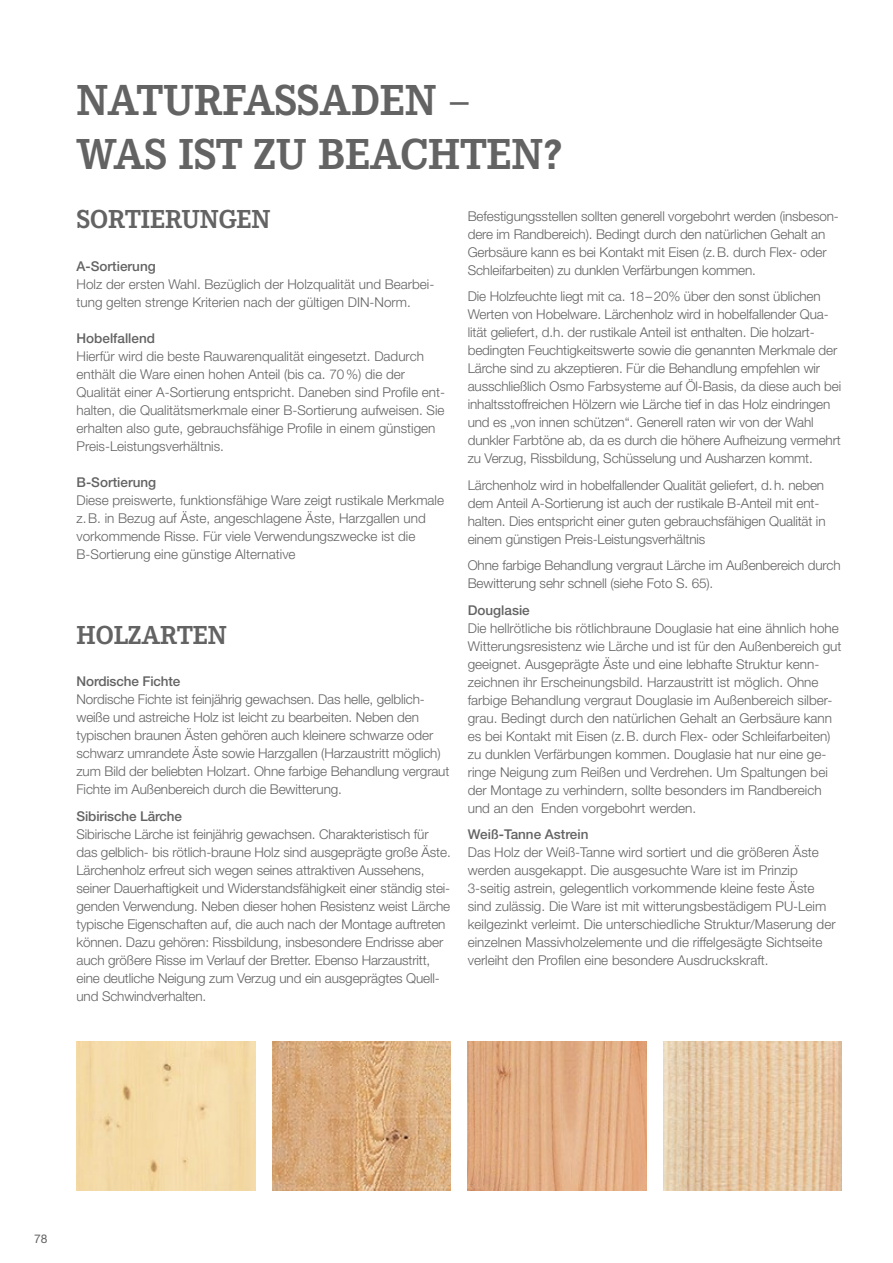
<style>
.page{position:relative;width:893px;height:1263px;background:#fff}
.page>*{position:absolute;margin:0;border:0;box-sizing:border-box;transform-origin:0 0}
.t1{font:700 45px/54px "Corporate E Pro";color:#646363}
.t2{font:700 27px "Corporate E Pro";color:#646363}
.t3{font:300 13.5px/18px "Helvetica Neue";letter-spacing:-.01em;color:#646363}
.t4{font:500 13.5px "Helvetica Neue";color:#646363}
.t5{font:12px "Helvetica Neue";color:#646363}
</style>
<div class="page">
<img style="left:77px;top:1042px;width:178px;height:149px">
<img style="left:468px;top:1042px;width:178px;height:149px">
<img style="left:272px;top:1042px;width:179px;height:149px">
<img style="left:663px;top:1042px;width:179px;height:149px">
<h1 class="t1" style="left:77px;top:71px;width:487px">NATURFASSADEN –<br>WAS IST ZU BEACHTEN?</h1>
<h2 class="t2" style="left:77px;top:200px;width:195px">SORTIERUNGEN</h2>
<p class="t4" style="left:77px;top:258px;width:81px">A-Sortierung</p>
<p class="t3" style="left:77px;top:275px;width:359px">Holz der ersten Wahl. Bezüglich der Holzqualität und Bearbei&shy;tung gelten strenge Kriterien nach der gültigen DIN-Norm.</p>
<p class="t4" style="left:77px;top:330px;width:80px">Hobelfallend</p>
<p class="t3" style="left:77px;top:347px;width:370px">Hierfür wird die beste Rauwarenqualität eingesetzt. Dadurch enthält die Ware einen hohen Anteil (bis ca. 70%) die der Qualität einer A-Sortierung entspricht. Daneben sind Profile ent&shy;halten, die Qualitätsmerkmale einer B-Sortierung aufweisen. Sie erhalten also gute, gebrauchsfähige Profile in einem günstigen Preis-Leistungsverhältnis.</p>
<p class="t4" style="left:77px;top:474px;width:81px">B-Sortierung</p>
<p class="t3" style="left:77px;top:491px;width:369px">Diese preiswerte, funktionsfähige Ware zeigt rustikale Merkmale z.B. in Bezug auf Äste, angeschlagene Äste, Harzgallen und vorkommende Risse. Für viele Verwendungszwecke ist die B-Sortierung eine günstige Alternative</p>
<h2 class="t2" style="left:77px;top:616px;width:152px">HOLZARTEN</h2>
<p class="t4" style="left:77px;top:673px;width:105px">Nordische Fichte</p>
<p class="t3" style="left:77px;top:690px;width:374px">Nordische Fichte ist feinjährig gewachsen. Das helle, gelblich&shy;weiße und astreiche Holz ist leicht zu bearbeiten. Neben den typischen braunen Ästen gehören auch kleinere schwarze oder schwarz umrandete Äste sowie Harzgallen (Harzaustritt möglich) zum Bild der beliebten Holzart. Ohne farbige Behandlung vergraut Fichte im Außenbereich durch die Bewitterung.</p>
<p class="t4" style="left:77px;top:808px;width:107px">Sibirische Lärche</p>
<p class="t3" style="left:77px;top:825px;width:376px">Sibirische Lärche ist feinjährig gewachsen. Charakteristisch für das gelblich- bis rötlich-braune Holz sind ausgeprägte große Äste.<br>Lärchenholz erfreut sich wegen seines attraktiven Aussehens, seiner Dauerhaftigkeit und Widerstandsfähigkeit einer ständig stei&shy;genden Verwendung. Neben dieser hohen Resistenz weist Lärche typische Eigenschaften auf, die auch nach der Montage auftreten können. Dazu gehören: Rissbildung, insbesondere Endrisse aber auch größere Risse im Verlauf der Bretter. Ebenso Harzaustritt, eine deutliche Neigung zum Verzug und ein ausgeprägtes Quell&shy;und Schwindverhalten.</p>
<p class="t3" style="left:468px;top:207px;width:373px">Befestigungsstellen sollten generell vorgebohrt werden (insbeson&shy;dere im Randbereich). Bedingt durch den natürlichen Gehalt an Gerbsäure kann es bei Kontakt mit Eisen (z.B. durch Flex- oder Schleifarbeiten) zu dunklen Verfärbungen kommen.</p>
<p class="t3" style="left:468px;top:287px;width:375px">Die Holzfeuchte liegt mit ca. 18–20% über den sonst üblichen Werten von Hobelware. Lärchenholz wird in hobelfallender Qua&shy;lität geliefert, d.h. der rustikale Anteil ist enthalten. Die holzart&shy;bedingten Feuchtigkeitswerte sowie die genannten Merkmale der Lärche sind zu akzeptieren. Für die Behandlung empfehlen wir ausschließlich Osmo Farbsysteme auf Öl-Basis, da diese auch bei inhaltsstoffreichen Hölzern wie Lärche tief in das Holz eindringen und es „von innen schützen“. Generell raten wir von der Wahl dunkler Farbtöne ab, da es durch die höhere Aufheizung vermehrt zu Verzug, Rissbildung, Schüsselung und Ausharzen kommt.</p>
<p class="t3" style="left:468px;top:476px;width:359px">Lärchenholz wird in hobelfallender Qualität geliefert, d.h. neben dem Anteil A-Sortierung ist auch der rustikale B-Anteil mit ent&shy;halten. Dies entspricht einer guten gebrauchsfähigen Qualität in einem günstigen Preis-Leistungsverhältnis</p>
<p class="t3" style="left:468px;top:556px;width:374px">Ohne farbige Behandlung vergraut Lärche im Außenbereich durch<br>Bewitterung sehr schnell (siehe Foto S. 65).</p>
<p class="t4" style="left:468px;top:602px;width:64px">Douglasie</p>
<p class="t3" style="left:468px;top:619px;width:375px">Die hellrötliche bis rötlichbraune Douglasie hat eine ähnlich hohe Witterungsresistenz wie Lärche und ist für den Außenbereich gut geeignet. Ausgeprägte Äste und eine lebhafte Struktur kenn&shy;zeichnen ihr Erscheinungsbild. Harzaustritt ist möglich. Ohne farbige Behandlung vergraut Douglasie im Außenbereich silber&shy;grau. Bedingt durch den natürlichen Gehalt an Gerbsäure kann es bei Kontakt mit Eisen (z.B. durch Flex- oder Schleifarbeiten) zu dunklen Verfärbungen kommen. Douglasie hat nur eine ge&shy;ringe Neigung zum Reißen und Verdrehen. Um Spaltungen bei der Montage zu verhindern, sollte besonders im Randbereich und an den Enden vorgebohrt werden.</p>
<p class="t4" style="left:468px;top:826px;width:122px">Weiß-Tanne Astrein</p>
<p class="t3" style="left:468px;top:843px;width:369px">Das Holz der Weiß-Tanne wird sortiert und die größeren Äste werden ausgekappt. Die ausgesuchte Ware ist im Prinzip 3-seitig astrein, gelegentlich vorkommende kleine feste Äste sind zulässig. Die Ware ist mit witterungsbestädigem PU-Leim keilgezinkt verleimt. Die unterschiedliche Struktur/Maserung der einzelnen Massivholzelemente und die riffelgesägte Sichtseite verleiht den Profilen eine besondere Ausdruckskraft.</p>
<p class="t5" style="left:34px;top:1231px;width:15px">78</p>
</div>
